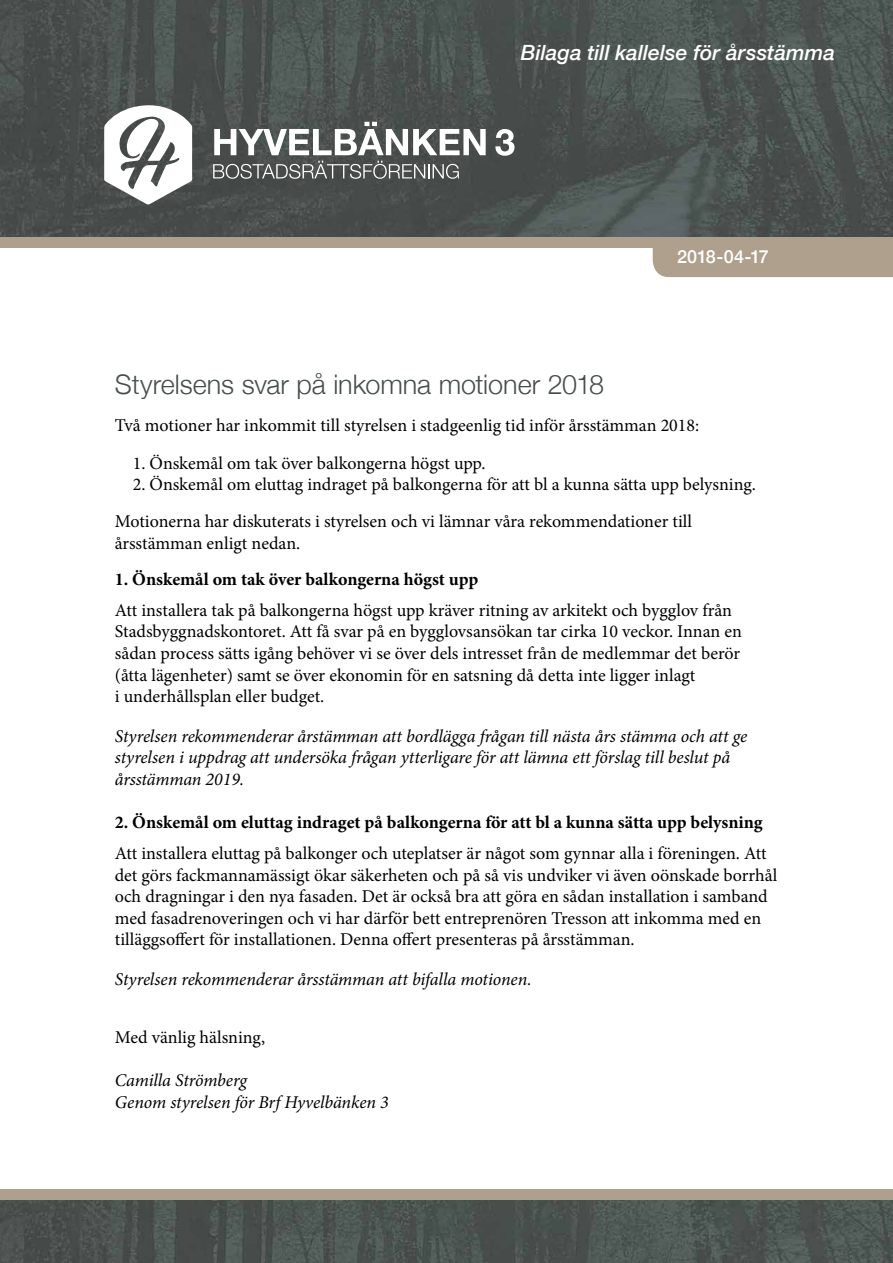
<style>
.page{position:relative;width:893px;height:1263px;background:#fff}
.page>*{position:absolute;margin:0;border:0;box-sizing:border-box;transform-origin:0 0}
.t1{font:300 27px "Helvetica Neue";letter-spacing:-.005em;color:#474d4d}
.t2{font:italic 500 21px "Helvetica Neue";color:#fff}
.t3{font:18px/21.6px "Minion Pro";color:#000}
.t4{font:italic 18px/21.6px "Minion Pro";letter-spacing:-.01em;color:#000}
.t5{font:700 18px "Minion Pro";color:#000}
.t6{font:500 18px "Helvetica Neue";letter-spacing:-.01em;color:#fff}
</style>
<div class="page">
<img style="left:0;top:0;width:893px;height:237px">
<svg style="left:104px;top:105px;width:88px;height:99px"></svg>
<svg style="left:214px;top:122px;width:272px;height:33px"></svg>
<svg style="left:495px;top:129px;width:19px;height:27px"></svg>
<svg style="left:213px;top:161px;width:246px;height:18px;background:#6f7271"></svg>
<div style="left:653px;top:247px;width:240px;height:30px;background:#afa08d"></div>
<div style="left:0;top:237px;width:893px;height:10px;background:#afa08d"></div>
<img style="left:0;top:1199px;width:893px;height:64px">
<div style="left:0;top:1189px;width:893px;height:10px;background:#afa08d"></div>
<p class="t2" style="left:521px;top:34px;width:316px">Bilaga till kallelse för årsstämma</p>
<p class="t6" style="left:677px;top:243px;width:93px">2018-04-17</p>
<h1 class="t1" style="left:115px;top:363px;width:491px">Styrelsens svar på inkomna motioner 2018</h1>
<p class="t3" style="left:115px;top:414px;width:586px">Två motioner har inkommit till styrelsen i stadgeenlig tid inför årsstämman 2018:</p>
<p class="t3" style="left:133px;top:452px;width:354px">1. Önskemål om tak över balkongerna högst upp.</p>
<p class="t3" style="left:115px;top:466px;width:643px;line-height:36.6px;text-indent:18px">2. Önskemål om eluttag indraget på balkongerna för att bl a kunna sätta upp belysning.<br>Motionerna har diskuterats i styrelsen och vi lämnar våra rekommendationer till</p>
<p class="t3" style="left:115px;top:532px;width:187px">årsstämman enligt nedan.</p>
<p class="t5" style="left:115px;top:567px;width:365px">1. Önskemål om tak över balkongerna högst upp</p>
<p class="t3" style="left:115px;top:599px;width:628px">Att installera tak på balkongerna högst upp kräver ritning av arkitekt och bygglov från Stadsbyggnadskontoret. Att få svar på en bygglovsansökan tar cirka 10 veckor. Innan en sådan process sätts igång behöver vi se över dels intresset från de medlemmar det berör (åtta lägenheter) samt se över ekonomin för en satsning då detta inte ligger inlagt<br>i underhållsplan eller budget.</p>
<p class="t4" style="left:115px;top:725px;width:634px">Styrelsen rekommenderar årstämman att bordlägga frågan till nästa års stämma och att ge styrelsen i uppdrag att undersöka frågan ytterligare för att lämna ett förslag till beslut på årsstämman 2019.</p>
<p class="t5" style="left:115px;top:810px;width:649px">2. Önskemål om eluttag indraget på balkongerna för att bl a kunna sätta upp belysning</p>
<p class="t3" style="left:115px;top:842px;width:664px">Att installera eluttag på balkonger och uteplatser är något som gynnar alla i föreningen. Att det görs fackmannamässigt ökar säkerheten och på så vis undviker vi även oönskade borrhål och dragningar i den nya fasaden. Det är också bra att göra en sådan installation i samband med fasadrenoveringen och vi har därför bett entreprenören Tresson att inkomma med en tilläggsoffert för installationen. Denna offert presenteras på årsstämman.</p>
<p class="t4" style="left:115px;top:968px;width:418px">Styrelsen rekommenderar årsstämman att bifalla motionen.</p>
<p class="t3" style="left:115px;top:1027px;width:152px">Med vänlig hälsning,</p>
<p class="t4" style="left:115px;top:1070px;width:276px">Camilla Strömberg<br>Genom styrelsen för Brf Hyvelbänken 3</p>
</div>
